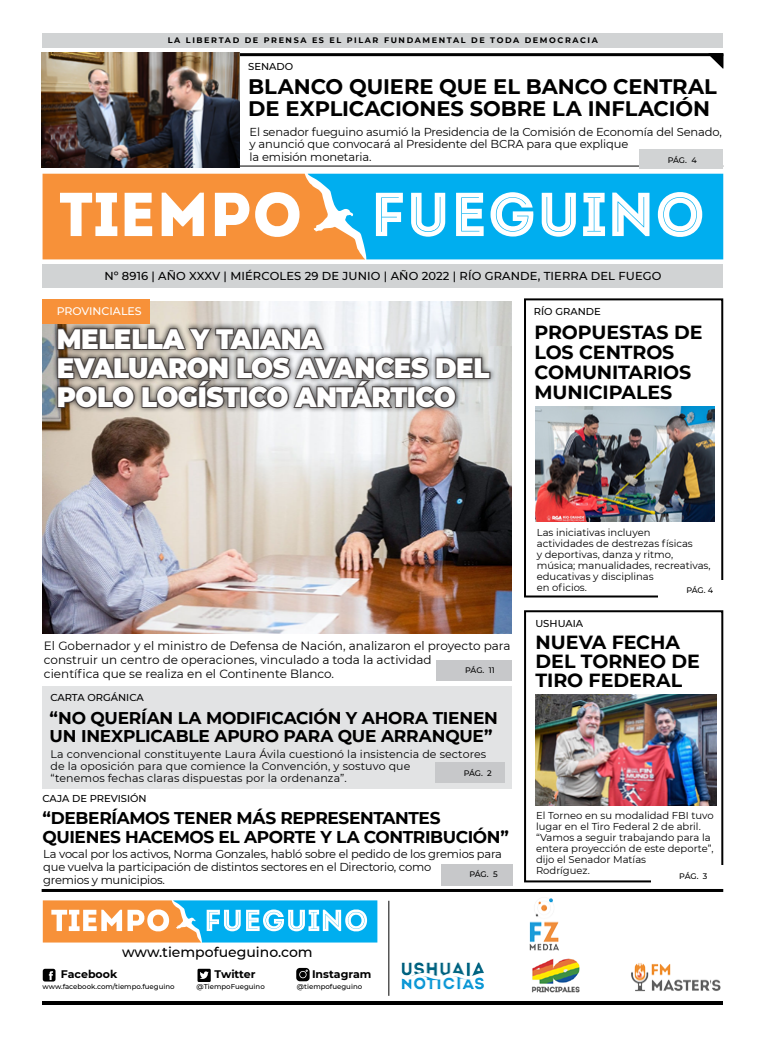
<style>
.page{position:relative;width:780px;height:1049px;background:#fff}
.page>*{position:absolute;margin:0;border:0;box-sizing:border-box;transform-origin:0 0}
.t1{font:900 28px/29px "Montserrat";letter-spacing:-.02em;color:#fff;scale:.93 1}
.t2{font:700 21px/22px "Montserrat";letter-spacing:-.005em;color:#000}
.t3{font:700 19px/20px "Montserrat";letter-spacing:-.005em;color:#000}
.t4{font:700 17px/18px "Montserrat";letter-spacing:-.02em;color:#000}
.t5{font:500 14px "Montserrat";color:#000}
.t6{font:12px/14px "Montserrat";color:#000}
.t7{font:11.5px/12.4px "Montserrat";letter-spacing:-.02em;color:#000}
.t8{font:500 11.5px "Montserrat";letter-spacing:.01em;color:#000}
.t9{font:11px/12px "Montserrat";letter-spacing:.01em;color:#000}
.t10{font:700 11px "Montserrat";color:#000}
.t11{font:500 11px "Montserrat";color:#fff}
.t12{font:10px/11px "Montserrat";color:#000}
.t13{font:500 10px "Montserrat";color:#000}
.t14{font:700 8px "Montserrat";letter-spacing:.2em;color:#000}
.t15{font:500 8px "Montserrat";letter-spacing:-.01em;color:#000}
.t16{font:500 7px "Montserrat";color:#000}
</style>
<div class="page">
<img style="left:43px;top:301px;width:469px;height:333px">
<hr style="left:43px;top:1001px;width:680px;height:4px;background:#000">
<div style="left:42px;top:687px;width:470px;height:102px;background:#e2e3e4"></div>
<hr style="left:43px;top:53px;width:680px;height:3px;background:#000">
<svg style="left:708px;top:53px;width:15px;height:16px"></svg>
<div style="left:43px;top:264px;width:680px;height:24px;background:#d1d3d4"></div>
<div style="left:524px;top:610px;width:199px;height:272px;border:2px solid #000"></div>
<div style="left:524px;top:298px;width:199px;height:299px;border:2px solid #000"></div>
<div style="left:651px;top:865px;width:72px;height:20px;background:#fff"></div>
<div style="left:43px;top:33px;width:680px;height:14px;background:#d1d3d4"></div>
<svg style="left:43px;top:174px;width:264px;height:85px"></svg>
<svg style="left:307px;top:174px;width:416px;height:85px;fill:#00aeef"></svg>
<div style="left:437px;top:660px;width:75px;height:20px;background:#c7c8ca"></div>
<div style="left:435px;top:763px;width:70px;height:20px;background:#c7c8ca"></div>
<hr style="left:42px;top:889px;width:681px;height:3px;background:#000">
<hr style="left:43px;top:166px;width:680px;height:1px;background:#000">
<div style="left:441px;top:864px;width:72px;height:21px;background:#c7c8ca"></div>
<svg style="left:43px;top:900px;width:334px;height:42px"></svg>
<svg style="left:43px;top:969px;width:12px;height:12px"></svg>
<svg style="left:197px;top:969px;width:14px;height:13px"></svg>
<svg style="left:296px;top:968px;width:13px;height:13px"></svg>
<hr style="left:388px;top:901px;width:1px;height:95px;background:#000">
<img style="left:529px;top:898px;width:30px;height:53px">
<img style="left:401px;top:962px;width:83px;height:28px">
<img style="left:631px;top:963px;width:90px;height:29px">
<img style="left:531px;top:958px;width:49px;height:34px">
<div style="left:639px;top:150px;width:84px;height:19px;background:#d1d3d4"></div>
<div style="left:658px;top:580px;width:65px;height:20px;background:#fff"></div>
<div style="left:52px;top:322px;width:443px;height:90px;background:#000;opacity:.75"></div>
<svg style="left:56px;top:327px;width:435px;height:83px;background:#84817f"></svg>
<div style="left:43px;top:299px;width:107px;height:25px;background:#f79139"></div>
<img style="left:41px;top:52px;width:199px;height:115px">
<img style="left:535px;top:694px;width:181px;height:111px">
<img style="left:535px;top:407px;width:179px;height:115px">
<p class="t14" style="left:168px;top:35px;width:431px">LA LIBERTAD DE PRENSA ES EL PILAR FUNDAMENTAL DE TODA DEMOCRACIA</p>
<p class="t13" style="left:248px;top:59px;width:47px">SENADO</p>
<h2 class="t2" style="left:248px;top:75px;width:470px">BLANCO QUIERE QUE EL BANCO CENTRAL<br>DE EXPLICACIONES SOBRE LA INFLACIÓN</h2>
<p class="t7" style="left:249px;top:125px;width:474px">El senador fueguino asumió la Presidencia de la Comisión de Economía del Senado, y anunció que convocará al Presidente del BCRA para que explique<br>la emisión monetaria.</p>
<p class="t15" style="left:667px;top:155px;width:30px">PÁG. 4</p>
<p class="t8" style="left:104px;top:268px;width:558px">Nº 8916 | AÑO XXXV | MIÉRCOLES 29 DE JUNIO | AÑO 2022 | RÍO GRANDE, TIERRA DEL FUEGO</p>
<p class="t11" style="left:57px;top:304px;width:86px">PROVINCIALES</p>
<h1 class="t1" style="left:57px;top:323px;width:467px">MELELLA Y TAIANA<br>EVALUARON LOS AVANCES DEL<br>POLO LOGÍSTICO ANTÁRTICO</h1>
<p class="t13" style="left:534px;top:305px;width:68px">RÍO GRANDE</p>
<h3 class="t3" style="left:534px;top:321px;width:169px">PROPUESTAS DE<br>LOS CENTROS<br>COMUNITARIOS<br>MUNICIPALES</h3>
<p class="t6" style="left:44px;top:638px;width:468px">El Gobernador y el ministro de Defensa de Nación, analizaron el proyecto para construir un centro de operaciones, vinculado a toda la actividad<br>científica que se realiza en el Continente Blanco.</p>
<p class="t15" style="left:465px;top:665px;width:31px">PÁG. 11</p>
<p class="t13" style="left:50px;top:690px;width:95px">CARTA ORGÁNICA</p>
<h3 class="t4" style="left:50px;top:708px;width:450px">“NO QUERÍAN LA MODIFICACIÓN Y AHORA TIENEN<br>UN INEXPLICABLE APURO PARA QUE ARRANQUE”</h3>
<p class="t9" style="left:51px;top:748px;width:437px">La convencional constituyente Laura Ávila cuestionó la insistencia de sectores de la oposición para que comience la Convención, y sostuvo que<br>“tenemos fechas claras dispuestas por la ordenanza”.</p>
<p class="t15" style="left:463px;top:768px;width:30px">PÁG. 2</p>
<p class="t13" style="left:43px;top:791px;width:106px">CAJA DE PREVISIÓN</p>
<h3 class="t4" style="left:43px;top:807px;width:468px;line-height:19px">“DEBERÍAMOS TENER MÁS REPRESENTANTES<br>QUIENES HACEMOS EL APORTE Y LA CONTRIBUCIÓN”</h3>
<p class="t7" style="left:43px;top:847px;width:460px;line-height:13px">La vocal por los activos, Norma Gonzales, habló sobre el pedido de los gremios para que vuelva la participación de distintos sectores en el Directorio, como<br>gremios y municipios.</p>
<p class="t15" style="left:469px;top:869px;width:30px">PÁG. 5</p>
<p class="t5" style="left:122px;top:942px;width:192px">www.tiempofueguino.com</p>
<p class="t10" style="left:61px;top:966px;width:58px">Facebook</p>
<p class="t16" style="left:43px;top:982px;width:134px">www.facebook.com/tiempo.fueguino</p>
<p class="t10" style="left:214px;top:966px;width:42px">Twitter</p>
<p class="t16" style="left:197px;top:982px;width:70px">@TiempoFueguino</p>
<p class="t10" style="left:312px;top:966px;width:61px">Instagram</p>
<p class="t16" style="left:297px;top:982px;width:67px">@tiempofueguino</p>
<p class="t12" style="left:536px;top:526px;width:175px">Las iniciativas incluyen<br>actividades de destrezas físicas<br>y deportivas, danza y ritmo, música; manualidades, recreativas, educativas y disciplinas<br>en oficios.</p>
<p class="t15" style="left:686px;top:585px;width:28px">PÁG. 4</p>
<p class="t13" style="left:535px;top:616px;width:49px">USHUAIA</p>
<h3 class="t3" style="left:535px;top:631px;width:166px;line-height:19px">NUEVA FECHA<br>DEL TORNEO DE<br>TIRO FEDERAL</h3>
<p class="t12" style="left:536px;top:810px;width:179px">El Torneo en su modalidad FBI tuvo lugar en el Tiro Federal 2 de abril. “Vamos a seguir trabajando para la entera proyección de este deporte”, dijo el Senador Matías<br>Rodríguez.</p>
<p class="t15" style="left:679px;top:870px;width:30px">PÁG. 3</p>
</div>
